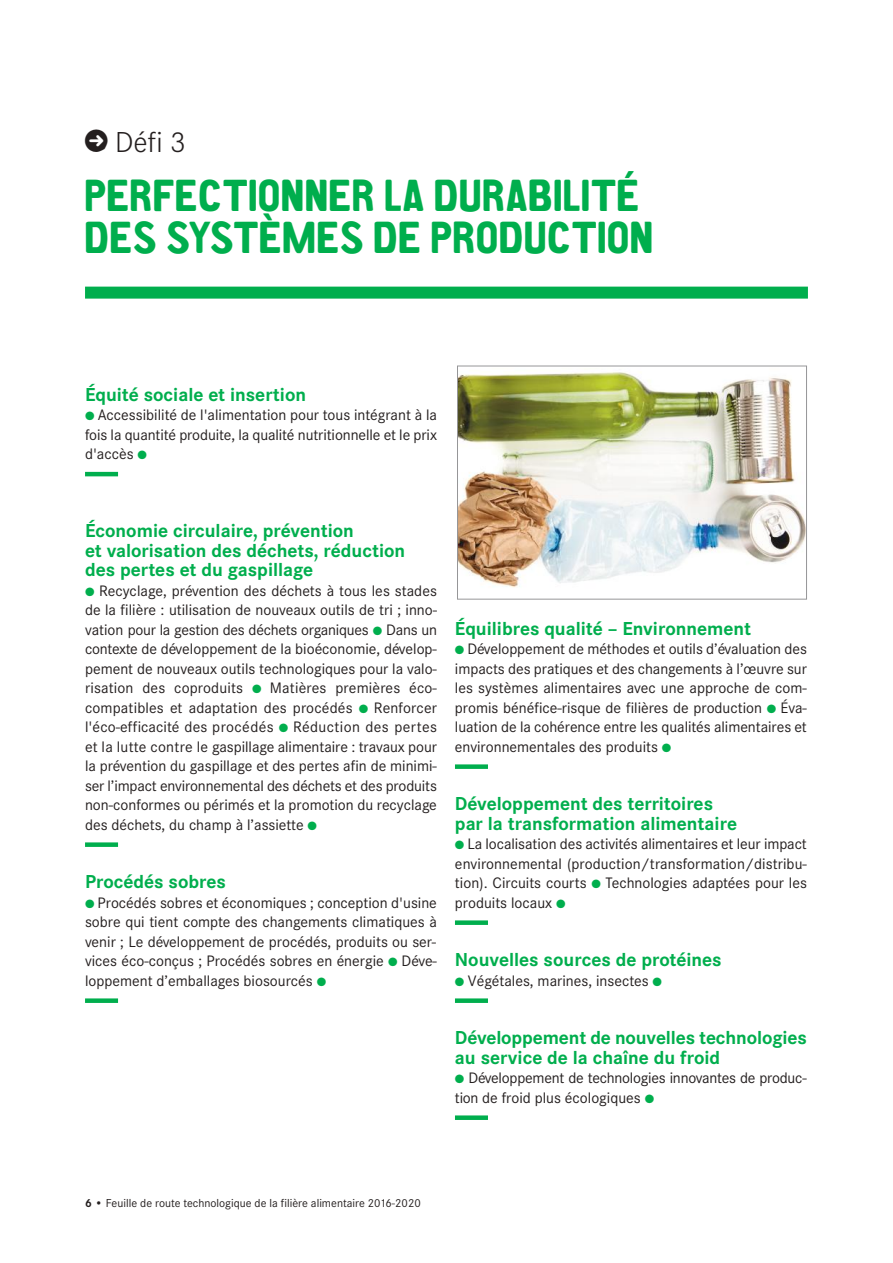
<style>
.page{position:relative;width:893px;height:1263px;background:#fff}
.page>*{position:absolute;margin:0;border:0;box-sizing:border-box;transform-origin:0 0}
.t1{font:45px/42px "CA Aires Pro";color:#00ae4d}
.t2{font:300 30px "Corporate S";color:#241f1f}
.t3{font:700 19.5px/19.5px "Corporate S";color:#00ae4d}
.t4{font:15.75px/19.5px "Corporate S";color:#241f1f;text-align:justify}
.t5{font:12px "Corporate S";color:#241f1f}
.s1{color:#00ae4d}
.s2{font-weight:700}
</style>
<div class="page">
<div style="left:85px;top:287px;width:723px;height:12px;background:#00ae4d"></div>
<hr style="left:85px;top:472px;width:33px;height:4px;background:#00ae4d">
<div style="left:85px;top:842px;width:33px;height:5px;background:#00ae4d"></div>
<div style="left:85px;top:998px;width:33px;height:5px;background:#00ae4d"></div>
<div style="left:455px;top:764px;width:33px;height:5px;background:#00ae4d"></div>
<div style="left:455px;top:920px;width:33px;height:5px;background:#00ae4d"></div>
<div style="left:455px;top:998px;width:33px;height:5px;background:#00ae4d"></div>
<div style="left:455px;top:1115px;width:33px;height:5px;background:#00ae4d"></div>
<img style="left:459px;top:372px;width:346px;height:216px">
<div style="left:457px;top:366px;width:350px;height:233px;border:1px solid #969698"></div>
<h2 class="t2" style="left:115px;top:124px;width:72px">Défi 3</h2>
<h1 class="t1" style="left:85px;top:178px;width:571px">PERFECTIONNER LA DURABILITÉ<br>DES SYSTÈMES DE PRODUCTION</h1>
<p class="t3" style="left:85px;top:384px;width:223px">Équité sociale et insertion</p>
<p class="t4" style="left:85px;top:405px;width:353px"><span class="s1">●</span> Accessibilité de l'alimentation pour tous intégrant à la fois la quantité produite, la qualité nutritionnelle et le prix d'accès <span class="s1">●</span></p>
<p class="t3" style="left:85px;top:521px;width:322px">Économie circulaire, prévention<br>et valorisation des déchets, réduction des pertes et du gaspillage</p>
<p class="t4" style="left:85px;top:580px;width:354px"><span class="s1">●</span> Recyclage, prévention des déchets à tous les stades de la filière : utilisation de nouveaux outils de tri ; inno&shy;vation pour la gestion des déchets organiques <span class="s1">●</span> Dans un contexte de développement de la bioéconomie, dévelop&shy;pement de nouveaux outils technologiques pour la valo&shy;risation des coproduits <span class="s1">●</span> Matières premières éco&shy;compatibles et adaptation des procédés <span class="s1">●</span> Renforcer l'éco-efficacité des procédés <span class="s1">●</span> Réduction des pertes et la lutte contre le gaspillage alimentaire : travaux pour la prévention du gaspillage et des pertes afin de minimi&shy;ser l’impact environnemental des déchets et des produits non-conformes ou périmés et la promotion du recyclage des déchets, du champ à l’assiette <span class="s1">●</span></p>
<p class="t3" style="left:85px;top:872px;width:142px">Procédés sobres</p>
<p class="t4" style="left:85px;top:892px;width:353px"><span class="s1">●</span> Procédés sobres et économiques ; conception d'usine sobre qui tient compte des changements climatiques à venir ; Le développement de procédés, produits ou ser&shy;vices éco-conçus ; Procédés sobres en énergie <span class="s1">●</span> Déve&shy;loppement d’emballages biosourcés <span class="s1">●</span></p>
<p class="t3" style="left:455px;top:618px;width:298px">Équilibres qualité – Environnement</p>
<p class="t4" style="left:455px;top:639px;width:353px"><span class="s1">●</span> Développement de méthodes et outils d’évaluation des impacts des pratiques et des changements à l’œuvre sur les systèmes alimentaires avec une approche de com&shy;promis bénéfice-risque de filières de production <span class="s1">●</span> Éva&shy;luation de la cohérence entre les qualités alimentaires et environnementales des produits <span class="s1">●</span></p>
<p class="t3" style="left:455px;top:794px;width:284px">Développement des territoires par la transformation alimentaire</p>
<p class="t4" style="left:455px;top:834px;width:353px"><span class="s1">●</span> La localisation des activités alimentaires et leur impact environnemental (production/transformation/distribu&shy;tion). Circuits courts <span class="s1">●</span> Technologies adaptées pour les produits locaux <span class="s1">●</span></p>
<p class="t3" style="left:455px;top:950px;width:268px">Nouvelles sources de protéines</p>
<p class="t4" style="left:455px;top:970px;width:209px"><span class="s1">●</span> Végétales, marines, insectes <span class="s1">●</span></p>
<p class="t3" style="left:455px;top:1028px;width:353px">Développement de nouvelles technologies au service de la chaîne du froid</p>
<p class="t4" style="left:455px;top:1068px;width:353px"><span class="s1">●</span> Développement de technologies innovantes de produc&shy;tion de froid plus écologiques <span class="s1">●</span></p>
<p class="t5" style="left:85px;top:1196px;width:337px"><span class="s2">6 •</span> Feuille de route technologique de la filière alimentaire 2016-2020</p>
</div>
